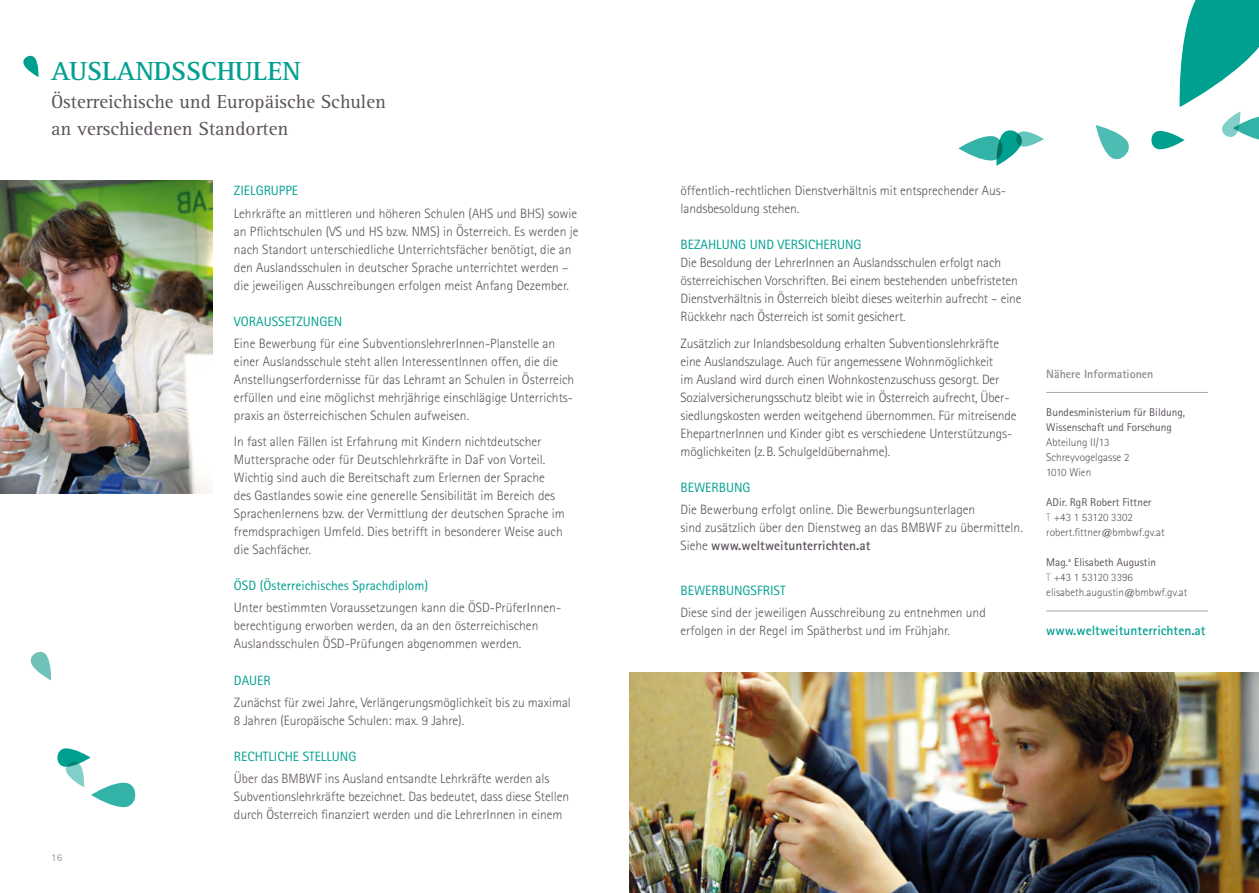
<style>
.page{position:relative;width:1259px;height:893px;background:#fff}
.page>*{position:absolute;margin:0;border:0;box-sizing:border-box;transform-origin:0 0}
.t1{font:700 27px "Rotis Serif";color:#00a091}
.t2{font:19.5px/27px "Rotis Serif";color:#5b525c}
.t3{font:300 13.5px/18px "Rotis Sans Serif";color:#5b525c}
.t4{font:13.5px "Rotis Sans Serif";color:#00a091}
.t5{font:700 13.5px "Rotis Sans Serif";color:#00a091}
.t6{font:700 12px "Rotis Sans Serif";color:#8d858f}
.t7{font:300 11.25px/15px "Rotis Sans Serif";color:#5b525c}
.t8{font:11.25px/15px "Rotis Sans Serif";color:#5b525c}
.t9{font:700 10.5px "Rotis Sans Serif";color:#ada7af}
.s1{font-weight:700}
.s2{font-weight:400}
.s3{font-weight:400;color:#ada7af}
</style>
<div class="page">
<hr style="left:1046px;top:392px;width:162px;height:1px;background:#ada7af">
<hr style="left:1046px;top:611px;width:162px;height:1px;background:#ada7af">
<svg style="left:30px;top:651px;width:21px;height:29px"></svg>
<svg style="left:1095px;top:125px;width:34px;height:35px"></svg>
<svg style="left:958px;top:130px;width:86px;height:36px"></svg>
<svg style="left:1151px;top:0;width:108px;height:149px"></svg>
<img style="left:629px;top:673px;width:630px;height:220px">
<svg style="left:23px;top:56px;width:16px;height:21px"></svg>
<svg style="left:57px;top:748px;width:78px;height:59px"></svg>
<img style="left:0;top:181px;width:213px;height:312px">
<h1 class="t1" style="left:51px;top:55px;width:251px">AUSLANDSSCHULEN</h1>
<h2 class="t2" style="left:51px;top:88px;width:336px">Österreichische und Europäische Schulen an verschiedenen Standorten</h2>
<p class="t9" style="left:51px;top:851px;width:13px">16</p>
<p class="t4" style="left:234px;top:183px;width:66px">ZIELGRUPPE</p>
<p class="t3" style="left:234px;top:204px;width:346px">Lehrkräfte an mittleren und höheren Schulen (AHS und BHS) sowie an Pflichtschulen (VS und HS bzw. NMS) in Österreich. Es werden je nach Standort unterschiedliche Unterrichtsfächer benötigt, die an den Auslandsschulen in deutscher Sprache unterrichtet werden – die jeweiligen Ausschreibungen erfolgen meist Anfang Dezember.</p>
<p class="t4" style="left:234px;top:313px;width:110px">VORAUSSETZUNGEN</p>
<p class="t3" style="left:234px;top:334px;width:342px">Eine Bewerbung für eine SubventionslehrerInnen-Planstelle an einer Auslandsschule steht allen InteressentInnen offen, die die Anstellungserfordernisse für das Lehramt an Schulen in Österreich erfüllen und eine möglichst mehrjährige einschlägige Unterrichts&shy;praxis an österreichischen Schulen aufweisen.</p>
<p class="t3" style="left:234px;top:433px;width:332px">In fast allen Fällen ist Erfahrung mit Kindern nichtdeutscher Muttersprache oder für Deutschlehrkräfte in DaF von Vorteil.<br>Wichtig sind auch die Bereitschaft zum Erlernen der Sprache des Gastlandes sowie eine generelle Sensibilität im Bereich des Sprachenlernens bzw. der Vermittlung der deutschen Sprache im fremdsprachigen Umfeld. Dies betrifft in besonderer Weise auch die Sachfächer.</p>
<p class="t4" style="left:234px;top:578px;width:196px">ÖSD (Österreichisches Sprachdiplom)</p>
<p class="t3" style="left:234px;top:599px;width:327px">Unter bestimmten Voraussetzungen kann die ÖSD-PrüferInnen&shy;berechtigung erworben werden, da an den österreichischen<br>Auslandsschulen ÖSD-Prüfungen abgenommen werden.</p>
<p class="t4" style="left:234px;top:672px;width:38px">DAUER</p>
<p class="t3" style="left:234px;top:693px;width:338px">Zunächst für zwei Jahre, Verlängerungsmöglichkeit bis zu maximal<br>8 Jahren (Europäische Schulen: max. 9 Jahre).</p>
<p class="t4" style="left:234px;top:748px;width:124px">RECHTLICHE STELLUNG</p>
<p class="t3" style="left:234px;top:769px;width:337px">Über das BMBWF ins Ausland entsandte Lehrkräfte werden als<br>Subventionslehrkräfte bezeichnet. Das bedeutet, dass diese Stellen durch Österreich finanziert werden und die LehrerInnen in einem</p>
<p class="t3" style="left:680px;top:182px;width:327px">öffentlich-rechtlichen Dienstverhältnis mit entsprechender Aus&shy;landsbesoldung stehen.</p>
<p class="t4" style="left:680px;top:237px;width:183px">BEZAHLUNG UND VERSICHERUNG</p>
<p class="t3" style="left:680px;top:254px;width:342px">Die Besoldung der LehrerInnen an Auslandsschulen erfolgt nach österreichischen Vorschriften. Bei einem bestehenden unbefristeten Dienstverhältnis in Österreich bleibt dieses weiterhin aufrecht – eine Rückkehr nach Österreich ist somit gesichert.</p>
<p class="t3" style="left:680px;top:334px;width:337px">Zusätzlich zur Inlandsbesoldung erhalten Subventionslehrkräfte eine Auslandszulage. Auch für angemessene Wohnmöglichkeit<br>im Ausland wird durch einen Wohnkostenzuschuss gesorgt. Der Sozialversicherungsschutz bleibt wie in Österreich aufrecht, Über&shy;siedlungskosten werden weitgehend übernommen. Für mitreisende EhepartnerInnen und Kinder gibt es verschiedene Unterstützungs&shy;möglichkeiten (z.B. Schulgeldübernahme).</p>
<p class="t4" style="left:680px;top:479px;width:72px">BEWERBUNG</p>
<p class="t3" style="left:680px;top:500px;width:344px">Die Bewerbung erfolgt online. Die Bewerbungsunterlagen<br>sind zusätzlich über den Dienstweg an das BMBWF zu übermitteln.<br>Siehe <span class="s1">www.weltweitunterrichten.at</span></p>
<p class="t4" style="left:680px;top:582px;width:106px">BEWERBUNGSFRIST</p>
<p class="t3" style="left:680px;top:603px;width:307px">Diese sind der jeweiligen Ausschreibung zu entnehmen und erfolgen in der Regel im Spätherbst und im Frühjahr.</p>
<p class="t6" style="left:1046px;top:366px;width:109px">Nähere Informationen</p>
<p class="t8" style="left:1046px;top:405px;width:140px">Bundesministerium für Bildung,<br>Wissenschaft und Forschung</p>
<p class="t7" style="left:1046px;top:435px;width:85px">Abteilung II/13<br>Schreyvogelgasse 2<br>1010 Wien</p>
<p class="t7" style="left:1046px;top:495px;width:120px"><span class="s2">ADir. RgR Robert Fittner<br></span><span class="s3">T</span> +43 1 53120 3302 robert.fittner@bmbwf.gv.at</p>
<p class="t7" style="left:1046px;top:555px;width:143px"><span class="s2">Mag.</span><sup>a</sup> <span class="s2">Elisabeth Augustin<br></span><span class="s3">T</span> +43 1 53120 3396 elisabeth.augustin@bmbwf.gv.at</p>
<p class="t5" style="left:1046px;top:621px;width:161px">www.weltweitunterrichten.at</p>
</div>
